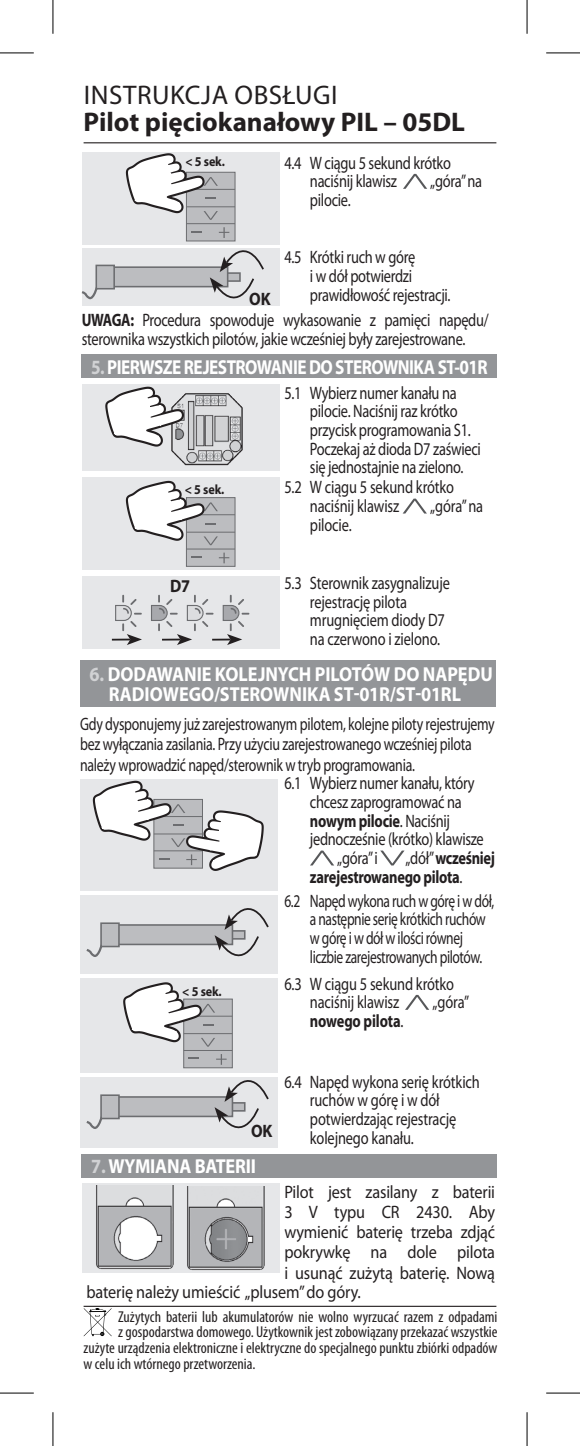
<style>
.page{position:relative;width:580px;height:1446px;background:#fff}
.page>*{position:absolute;margin:0;border:0;box-sizing:border-box;transform-origin:0 0}
.t1{font:700 27px "Myriad Pro";color:#231f20}
.t2{font:27px "Myriad Pro";letter-spacing:.02em;color:#231f20}
.naglowek_2{font:700 20.25px/20.2px "Myriad Pro";letter-spacing:-.01em;color:#fff;scale:.9 1}
.naglowek_2-2{font:700 20.25px "Myriad Pro";letter-spacing:-.03em;color:#fff;scale:.85 1}
.podpunty{font:18px/18.7px "Myriad Pro";letter-spacing:-.02em;color:#231f20;scale:.8 1}
.tekst{font:18px/20.2px "Myriad Pro";letter-spacing:-.02em;color:#231f20;scale:.77 1}
.tekst-2{font:18px "Myriad Pro";letter-spacing:-.02em;color:#231f20;scale:.9 1}
.podpunty-2{font:18px/18.7px "Myriad Pro";letter-spacing:-.02em;color:#231f20;scale:.75 1}
.tekst-3{font:18px/18.7px "Myriad Pro";letter-spacing:-.02em;color:#231f20;scale:.8 1}
.podpunty-3{font:700 18px/18.7px "Myriad Pro";letter-spacing:-.02em;color:#231f20;scale:.8 1}
.tekst-4{font:700 18px "Myriad Pro";color:#231f20;scale:.9 1}
.tekst-5{font:condensed 15.75px "Myriad Pro";color:#231f20}
.tekst-6{font:700 13.5px "Myriad Pro";letter-spacing:-.01em;color:#231f20;scale:.9 1}
.s1{font-weight:700}
.s2{color:#d1d2d4}
.s3{font-weight:400}
</style>
<div class="page">
<div style="left:82px;top:249px;width:197px;height:57px;background:#e6e7e9"></div>
<svg style="left:81px;top:289px;width:20px;height:11px"></svg>
<div style="left:112px;top:266px;width:116px;height:21px;background:#bcbdc0;border:2px solid #6c6d70"></div>
<div style="left:95px;top:264px;width:20px;height:25px;background:#bcbdc0;border:2px solid #6c6d70"></div>
<div style="left:80px;top:895px;width:198px;height:78px;background:#e6e7e9"></div>
<svg style="left:86px;top:947px;width:19px;height:10px"></svg>
<div style="left:117px;top:924px;width:116px;height:21px;background:#bcbdc0;border:2px solid #6c6d70"></div>
<div style="left:100px;top:922px;width:20px;height:25px;background:#bcbdc0;border:2px solid #6c6d70"></div>
<div style="left:80px;top:978px;width:198px;height:94px;background:#e6e7e9"></div>
<div style="left:183px;top:998px;width:49px;height:70px;background:#bcbdc0;border:1px solid #6c6d70"></div>
<hr style="left:183px;top:1049px;width:49px;height:1px;background:#6c6d70">
<svg style="left:188px;top:1057px;width:11px;height:2px"></svg>
<svg style="left:123px;top:908px;width:146px;height:138px"></svg>
<div style="left:80px;top:1077px;width:198px;height:70px;background:#e6e7e9"></div>
<svg style="left:86px;top:1119px;width:19px;height:10px"></svg>
<div style="left:117px;top:1096px;width:116px;height:21px;background:#bcbdc0;border:2px solid #6c6d70"></div>
<div style="left:100px;top:1094px;width:20px;height:25px;background:#bcbdc0;border:2px solid #6c6d70"></div>
<svg style="left:214px;top:1053px;width:55px;height:76px"></svg>
<div style="left:82px;top:354px;width:414px;height:24px;background:#939598"></div>
<div style="left:82px;top:576px;width:197px;height:73px;background:#e6e7e9"></div>
<svg style="left:112px;top:594px;width:30px;height:51px"></svg>
<svg style="left:151px;top:594px;width:98px;height:51px"></svg>
<div style="left:82px;top:384px;width:197px;height:86px;background:#e6e7e9"></div>
<img style="left:154px;top:393px;width:89px;height:73px">
<svg style="left:105px;top:386px;width:79px;height:60px"></svg>
<div style="left:80px;top:660px;width:415px;height:47px;background:#939598"></div>
<div style="left:80px;top:778px;width:198px;height:112px;background:#e6e7e9"></div>
<svg style="left:93px;top:778px;width:171px;height:92px"></svg>
<div style="left:82px;top:152px;width:197px;height:92px;background:#e6e7e9"></div>
<div style="left:186px;top:172px;width:49px;height:69px;background:#bcbdc0;border:1px solid #6c6d70"></div>
<hr style="left:186px;top:189px;width:49px;height:1px;background:#6c6d70">
<hr style="left:186px;top:206px;width:49px;height:1px;background:#6c6d70">
<hr style="left:186px;top:223px;width:49px;height:1px;background:#6c6d70">
<svg style="left:210px;top:227px;width:55px;height:72px"></svg>
<svg style="left:126px;top:143px;width:92px;height:77px"></svg>
<svg style="left:403px;top:174px;width:24px;height:15px"></svg>
<svg style="left:403px;top:498px;width:23px;height:15px"></svg>
<div style="left:82px;top:477px;width:197px;height:93px;background:#e6e7e9"></div>
<div style="left:186px;top:497px;width:49px;height:69px;background:#bcbdc0;border:1px solid #6c6d70"></div>
<hr style="left:186px;top:514px;width:49px;height:1px;background:#6c6d70">
<hr style="left:186px;top:531px;width:49px;height:1px;background:#6c6d70">
<hr style="left:186px;top:548px;width:49px;height:1px;background:#6c6d70">
<svg style="left:219px;top:552px;width:10px;height:11px"></svg>
<svg style="left:126px;top:458px;width:92px;height:87px"></svg>
<div style="left:82px;top:1154px;width:414px;height:23px;background:#939598"></div>
<div style="left:82px;top:1183px;width:197px;height:89px;background:#e6e7e9"></div>
<img style="left:96px;top:1185px;width:78px;height:85px">
<img style="left:187px;top:1186px;width:78px;height:84px">
<svg style="left:405px;top:994px;width:24px;height:15px"></svg>
<svg style="left:310px;top:850px;width:24px;height:15px"></svg>
<svg style="left:380px;top:850px;width:24px;height:15px"></svg>
<hr style="left:83px;top:1305px;width:413px;height:1px;background:#231f20">
<svg style="left:83px;top:1308px;width:29px;height:28px"></svg>
<hr style="left:83px;top:142px;width:413px;height:1px;background:#231f20">
<hr style="left:0;top:53px;width:34px;height:1px;background:#000">
<hr style="left:546px;top:53px;width:33px;height:1px;background:#000">
<hr style="left:0;top:1392px;width:34px;height:1px;background:#000">
<hr style="left:546px;top:1392px;width:33px;height:1px;background:#000">
<hr style="left:53px;top:0;width:1px;height:34px;background:#000">
<hr style="left:53px;top:1411px;width:1px;height:34px;background:#000">
<hr style="left:526px;top:0;width:1px;height:34px;background:#000">
<hr style="left:526px;top:1411px;width:1px;height:34px;background:#000">
<p class="t2" style="left:84px;top:78px;width:255px">INSTRUKCJA OBSŁUGI</p>
<p class="t1" style="left:83px;top:104px;width:383px">Pilot pięciokanałowy PIL – 05DL</p>
<p class="tekst-6" style="left:185px;top:153px;width:45px">&lt; 5 sek.</p>
<p class="podpunty" style="left:310px;top:153px;width:178px;text-indent:-26px">4.4 W ciągu 5 sekund krótko naciśnij klawisz</p>
<p class="podpunty" style="left:430px;top:171px;width:66px">„góra” na</p>
<p class="podpunty" style="left:310px;top:190px;width:52px">pilocie.</p>
<p class="tekst-4" style="left:249px;top:287px;width:25px">OK</p>
<p class="podpunty" style="left:310px;top:247px;width:177px;text-indent:-26px">4.5 Krótki ruch w górę<br>i w dół potwierdzi prawidłowość rejestracji.</p>
<p class="tekst-3" style="left:82px;top:310px;width:510px"><span class="s1">UWAGA:</span> Procedura spowoduje wykasowanie z pamięci napędu/ sterownika wszystkich pilotów, jakie wcześniej były zarejestrowane.</p>
<p class="naglowek_2-2" style="left:91px;top:353px;width:467px"><span class="s2">5.</span> PIERWSZE REJESTROWANIE DO STEROWNIKA ST-01R</p>
<p class="tekst-6" style="left:185px;top:480px;width:45px">&lt; 5 sek.</p>
<p class="tekst-4" style="left:170px;top:574px;width:24px">D7</p>
<p class="podpunty" style="left:310px;top:383px;width:215px;text-indent:-26px">5.1 Wybierz numer kanału na pilocie. Naciśnij raz krótko przycisk programowania S1.<br>Poczekaj aż dioda D7 zaświeci się jednostajnie na zielono.</p>
<p class="podpunty" style="left:310px;top:477px;width:182px;text-indent:-26px">5.2 W ciągu 5 sekund krótko naciśnij klawisz</p>
<p class="podpunty" style="left:430px;top:496px;width:68px">„góra” na</p>
<p class="podpunty" style="left:310px;top:515px;width:54px">pilocie.</p>
<p class="podpunty" style="left:310px;top:573px;width:176px;text-indent:-26px">5.3 Sterownik zasygnalizuje rejestrację pilota mrugnięciem diody D7 na czerwono i zielono.</p>
<p class="naglowek_2" style="left:109px;top:663px;width:428px;text-indent:-19px"><span class="s2">6.</span> DODAWANIE KOLEJNYCH PILOTÓW DO NAPĘDU<br>RADIOWEGO/STEROWNIKA ST-01R/ST-01RL</p>
<p class="tekst" style="left:80px;top:713px;width:539px">Gdy dysponujemy już zarejestrowanym pilotem, kolejne piloty rejestrujemy bez wyłączania zasilania. Przy użyciu zarejestrowanego wcześniej pilota należy wprowadzić napęd/sterownik w tryb programowania.</p>
<p class="podpunty" style="left:284px;top:773px;width:239px">6.1 Wybierz numer kanału, który</p>
<p class="podpunty" style="left:310px;top:792px;width:191px">chcesz zaprogramować na</p>
<p class="podpunty-3" style="left:310px;top:810px;width:177px">nowym pilocie<span class="s3">. Naciśnij</span></p>
<p class="podpunty" style="left:310px;top:829px;width:219px">jednocześnie (krótko) klawisze</p>
<p class="podpunty" style="left:337px;top:848px;width:52px">„góra” i</p>
<p class="podpunty-3" style="left:310px;top:847px;width:233px;text-indent:95px"><span class="s3">„dół”</span> wcześniej zarejestrowanego pilota<span class="s3">.</span></p>
<p class="tekst-6" style="left:182px;top:982px;width:45px">&lt; 5 sek.</p>
<p class="podpunty-2" style="left:310px;top:890px;width:247px;text-indent:-26px">6.2 Napęd wykona ruch w górę i w dół, a następnie serię krótkich ruchów w górę i w dół w ilości równej liczbie zarejestrowanych pilotów.</p>
<p class="podpunty" style="left:310px;top:973px;width:182px;text-indent:-26px">6.3 W ciągu 5 sekund krótko naciśnij klawisz</p>
<p class="podpunty" style="left:432px;top:992px;width:47px">„góra”</p>
<p class="podpunty-3" style="left:310px;top:1010px;width:118px">nowego pilota<span class="s3">.</span></p>
<p class="tekst-4" style="left:251px;top:1119px;width:25px">OK</p>
<p class="naglowek_2" style="left:91px;top:1155px;width:184px"><span class="s2">7.</span> WYMIANA BATERII</p>
<p class="podpunty" style="left:310px;top:1071px;width:214px;text-indent:-26px">6.4 Napęd wykona serię krótkich ruchów w górę i w dół potwierdzając rejestrację kolejnego kanału.</p>
<p class="tekst-2" style="left:284px;top:1180px;width:235px">Pilot jest zasilany z baterii</p>
<p class="tekst-2" style="left:284px;top:1200px;width:235px">3 V typu CR 2430. Aby</p>
<p class="tekst-2" style="left:284px;top:1220px;width:235px">wymienić baterię trzeba zdjąć</p>
<p class="tekst-2" style="left:284px;top:1240px;width:235px">pokrywkę na dole pilota</p>
<p class="tekst-2" style="left:284px;top:1261px;width:235px">i usunąć zużytą baterię. Nową</p>
<p class="tekst-2" style="left:86px;top:1280px;width:306px">baterię należy umieścić „plusem” do góry.</p>
<p class="tekst-5" style="left:118px;top:1306px;width:380px">Zużytych baterii lub akumulatorów nie wolno wyrzucać razem z odpadami</p>
<p class="tekst-5" style="left:118px;top:1322px;width:380px">z gospodarstwa domowego. Użytkownik jest zobowiązany przekazać wszystkie</p>
<p class="tekst-5" style="left:83px;top:1338px;width:415px">zużyte urządzenia elektroniczne i elektryczne do specjalnego punktu zbiórki odpadów</p>
<p class="tekst-5" style="left:83px;top:1353px;width:173px">w celu ich wtórnego przetworzenia.</p>
</div>
